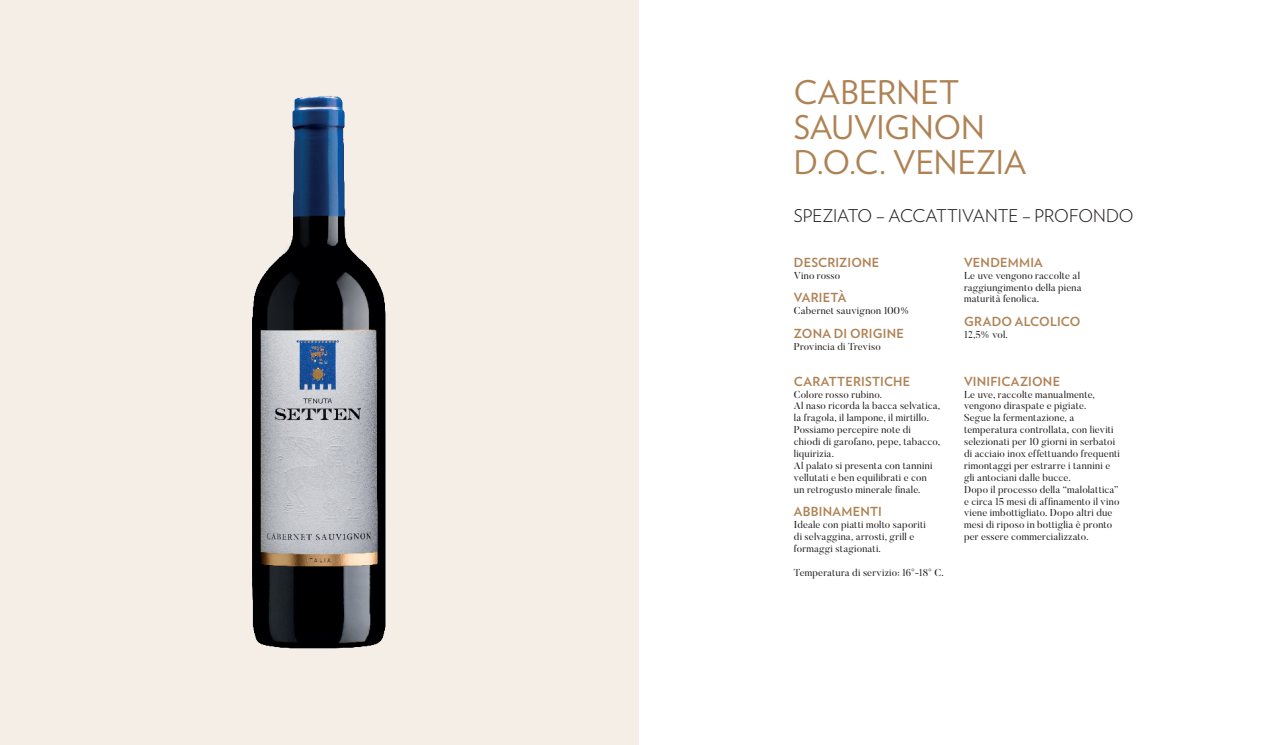
<style>
.page{position:relative;width:1276px;height:745px;background:#fff}
.page>*{position:absolute;margin:0;border:0;box-sizing:border-box;transform-origin:0 0}
.Titoletti{font:32.5px/35px "Verlag";letter-spacing:.005em;color:#af8254}
.Titolo{font:300 17.5px "Verlag";letter-spacing:-.005em;color:#231f20}
.Paragrafo{font:700 12.5px "Verlag";letter-spacing:.02em;color:#af8254}
.Paragrafo-2{font:10px/11.9px "Butler";letter-spacing:.015em;color:#231f20}
</style>
<div class="page">
<div style="left:0;top:0;width:638px;height:744px;background:#f5eee7"></div>
<img style="left:252px;top:96px;width:134px;height:553px">
<p class="Titoletti" style="left:794px;top:73px;width:192px">CABERNET<br>SAUVIGNON</p>
<p class="Titoletti" style="left:794px;top:143px;width:234px">D.O.C. VENEZIA</p>
<p class="Titolo" style="left:794px;top:203px;width:341px">SPEZIATO – ACCATTIVANTE – PROFONDO</p>
<p class="Paragrafo" style="left:794px;top:252px;width:87px">DESCRIZIONE</p>
<p class="Paragrafo-2" style="left:794px;top:269px;width:48px">Vino rosso</p>
<p class="Paragrafo" style="left:794px;top:288px;width:54px">VARIETÀ</p>
<p class="Paragrafo-2" style="left:794px;top:304px;width:117px">Cabernet sauvignon 100%</p>
<p class="Paragrafo" style="left:794px;top:323px;width:111px">ZONA DI ORIGINE</p>
<p class="Paragrafo-2" style="left:794px;top:340px;width:88px">Provincia di Treviso</p>
<p class="Paragrafo" style="left:794px;top:371px;width:118px">CARATTERISTICHE</p>
<p class="Paragrafo-2" style="left:794px;top:388px;width:90px">Colore rosso rubino.</p>
<p class="Paragrafo-2" style="left:794px;top:399px;width:148px">Al naso ricorda la bacca selvatica, la fragola, il lampone, il mirtillo.<br>Possiamo percepire note di<br>chiodi di garofano, pepe, tabacco, liquirizia.</p>
<p class="Paragrafo-2" style="left:794px;top:459px;width:140px">Al palato si presenta con tannini vellutati e ben equilibrati e con un retrogusto minerale finale.</p>
<p class="Paragrafo" style="left:794px;top:501px;width:89px">ABBINAMENTI</p>
<p class="Paragrafo-2" style="left:794px;top:518px;width:133px">Ideale con piatti molto saporiti di selvaggina, arrosti, grill e formaggi stagionati.</p>
<p class="Paragrafo-2" style="left:794px;top:566px;width:151px">Temperatura di servizio: 16°-18° C.</p>
<p class="Paragrafo" style="left:964px;top:252px;width:80px">VENDEMMIA</p>
<p class="Paragrafo-2" style="left:964px;top:269px;width:119px">Le uve vengono raccolte al raggiungimento della piena maturità fenolica.</p>
<p class="Paragrafo" style="left:964px;top:311px;width:118px">GRADO ALCOLICO</p>
<p class="Paragrafo-2" style="left:964px;top:328px;width:45px">12,5% vol.</p>
<p class="Paragrafo" style="left:964px;top:371px;width:98px">VINIFICAZIONE</p>
<p class="Paragrafo-2" style="left:964px;top:388px;width:132px">Le uve, raccolte manualmente, vengono diraspate e pigiate.</p>
<p class="Paragrafo-2" style="left:964px;top:411px;width:157px">Segue la fermentazione, a temperatura controllata, con lieviti selezionati per 10 giorni in serbatoi di acciaio inox effettuando frequenti rimontaggi per estrarre i tannini e gli antociani dalle bucce.</p>
<p class="Paragrafo-2" style="left:964px;top:483px;width:157px">Dopo il processo della “malolattica” e circa 15 mesi di affinamento il vino viene imbottigliato. Dopo altri due mesi di riposo in bottiglia è pronto per essere commercializzato.</p>
</div>
